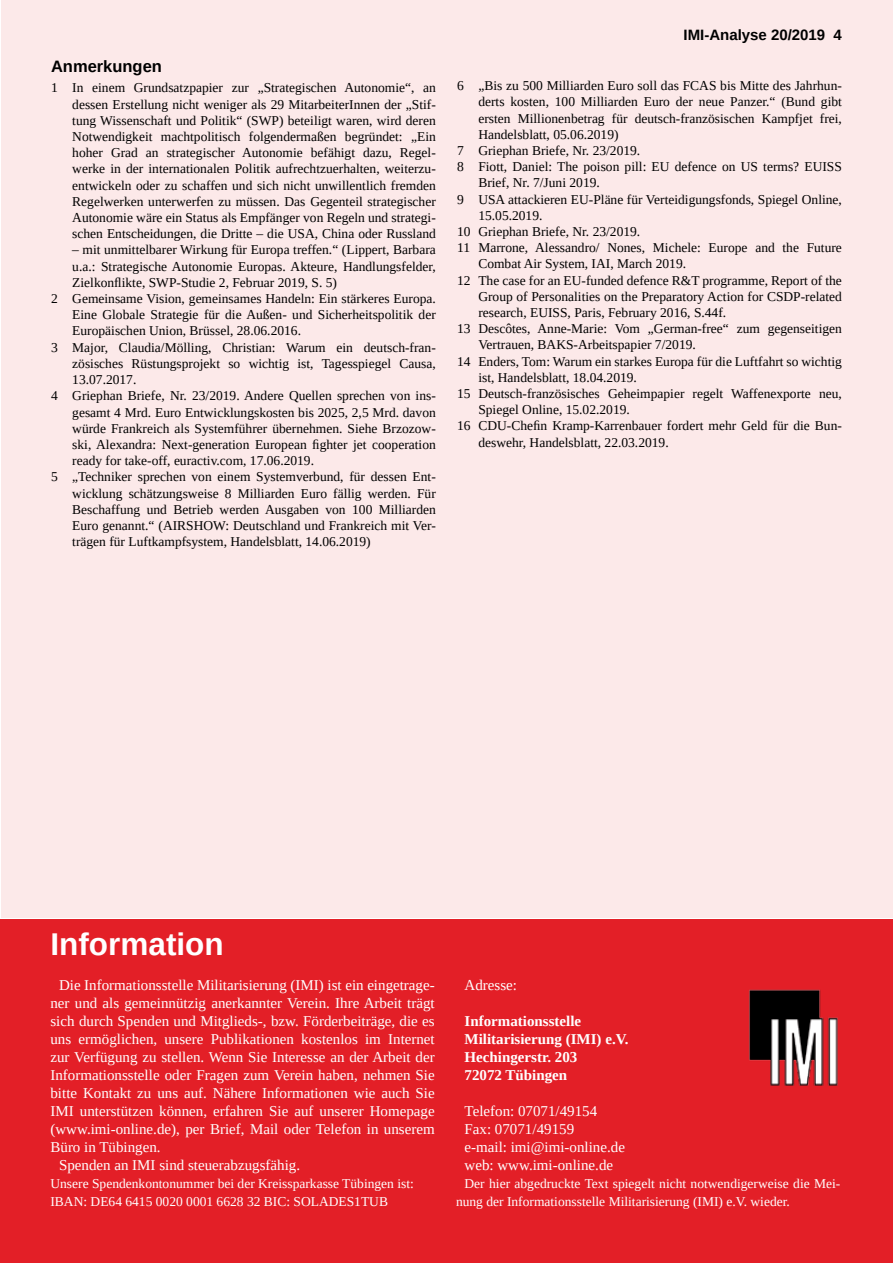
<style>
.page{position:relative;width:893px;height:1263px;background:#fff}
.page>*{position:absolute;margin:0;border:0;box-sizing:border-box;transform-origin:0 0}
.t1{font:700 31.5px "Liberation Sans";color:#fff}
.t2{font:700 16.5px "Liberation Sans";color:#000}
.t3{font:15px/18px "Liberation Serif";color:#fff}
.t4{font:700 15px/18px "Liberation Serif";color:#fff}
.t5{font:700 15px "Liberation Sans";color:#000}
.t6{font:13.5px/16.2px "Liberation Serif";color:#000;text-align:justify}
.t7{font:13.5px/18px "Liberation Serif";color:#fff}
</style>
<div class="page">
<div style="left:1px;top:1px;width:891px;height:917px;background:#fce9e9"></div>
<div style="left:0;top:919px;width:893px;height:344px;background:#e31f27"></div>
<img style="left:749px;top:989px;width:89px;height:97px">
<p class="t2" style="left:51px;top:55px;width:112px">Anmerkungen</p>
<p class="t6" style="left:72px;top:80px;width:365px;text-indent:-21px">1 In einem Grundsatzpapier zur „Strategischen Autonomie“, an dessen Erstellung nicht weniger als 29 MitarbeiterInnen der „Stif&shy;tung Wissenschaft und Politik“ (SWP) beteiligt waren, wird deren Notwendigkeit machtpolitisch folgendermaßen begründet: „Ein hoher Grad an strategischer Autonomie befähigt dazu, Regel&shy;werke in der internationalen Politik aufrechtzuerhalten, weiterzu&shy;entwickeln oder zu schaffen und sich nicht unwillentlich fremden Regelwerken unterwerfen zu müssen. Das Gegenteil strategischer Autonomie wäre ein Status als Empfänger von Regeln und strategi&shy;schen Entscheidungen, die Dritte – die USA, China oder Russland</p>
<p class="t6" style="left:72px;top:242px;width:365px">– mit unmittelbarer Wirkung für Europa treffen.“ (Lippert, Barbara</p>
<p class="t6" style="left:72px;top:258px;width:365px">u.a.: Strategische Autonomie Europas. Akteure, Handlungsfelder,</p>
<p class="t6" style="left:72px;top:274px;width:266px">Zielkonflikte, SWP-Studie 2, Februar 2019, S. 5)</p>
<p class="t6" style="left:51px;top:290px;width:386px">2 Gemeinsame Vision, gemeinsames Handeln: Ein stärkeres Europa.</p>
<p class="t6" style="left:72px;top:307px;width:365px">Eine Globale Strategie für die Außen- und Sicherheitspolitik der</p>
<p class="t6" style="left:72px;top:323px;width:230px">Europäischen Union, Brüssel, 28.06.2016.</p>
<p class="t6" style="left:51px;top:339px;width:386px">3 Major, Claudia/Mölling, Christian: Warum ein deutsch-fran-</p>
<p class="t6" style="left:72px;top:355px;width:365px">zösisches Rüstungsprojekt so wichtig ist, Tagesspiegel Causa,</p>
<p class="t6" style="left:72px;top:371px;width:66px">13.07.2017.</p>
<p class="t6" style="left:51px;top:388px;width:386px">4 Griephan Briefe, Nr. 23/2019. Andere Quellen sprechen von ins-</p>
<p class="t6" style="left:72px;top:404px;width:365px">gesamt 4 Mrd. Euro Entwicklungskosten bis 2025, 2,5 Mrd. davon</p>
<p class="t6" style="left:72px;top:420px;width:365px">würde Frankreich als Systemführer übernehmen. Siehe Brzozow-</p>
<p class="t6" style="left:72px;top:436px;width:365px">ski, Alexandra: Next-generation European fighter jet cooperation</p>
<p class="t6" style="left:72px;top:452px;width:243px">ready for take-off, euractiv.com, 17.06.2019.</p>
<p class="t6" style="left:51px;top:469px;width:386px">5 „Techniker sprechen von einem Systemverbund, für dessen Ent-</p>
<p class="t6" style="left:72px;top:485px;width:365px">wicklung schätzungsweise 8 Milliarden Euro fällig werden. Für</p>
<p class="t6" style="left:72px;top:501px;width:365px">Beschaffung und Betrieb werden Ausgaben von 100 Milliarden</p>
<p class="t6" style="left:72px;top:517px;width:365px">Euro genannt.“ (AIRSHOW: Deutschland und Frankreich mit Ver-</p>
<p class="t6" style="left:72px;top:533px;width:300px">trägen für Luftkampfsystem, Handelsblatt, 14.06.2019)</p>
<p class="t5" style="left:683px;top:25px;width:160px">IMI-Analyse 20/2019 4</p>
<p class="t6" style="left:457px;top:77px;width:386px">6 „Bis zu 500 Milliarden Euro soll das FCAS bis Mitte des Jahrhun-</p>
<p class="t6" style="left:478px;top:94px;width:365px">derts kosten, 100 Milliarden Euro der neue Panzer.“ (Bund gibt</p>
<p class="t6" style="left:478px;top:110px;width:365px">ersten Millionenbetrag für deutsch-französischen Kampfjet frei,</p>
<p class="t6" style="left:478px;top:126px;width:142px">Handelsblatt, 05.06.2019)</p>
<p class="t6" style="left:457px;top:142px;width:185px">7 Griephan Briefe, Nr. 23/2019.</p>
<p class="t6" style="left:457px;top:158px;width:386px">8 Fiott, Daniel: The poison pill: EU defence on US terms? EUISS</p>
<p class="t6" style="left:478px;top:175px;width:123px">Brief, Nr. 7/Juni 2019.</p>
<p class="t6" style="left:457px;top:191px;width:386px">9 USA attackieren EU-Pläne für Verteidigungsfonds, Spiegel Online,</p>
<p class="t6" style="left:478px;top:207px;width:66px">15.05.2019.</p>
<p class="t6" style="left:457px;top:223px;width:185px">10 Griephan Briefe, Nr. 23/2019.</p>
<p class="t6" style="left:457px;top:239px;width:386px">11 Marrone, Alessandro/ Nones, Michele: Europe and the Future</p>
<p class="t6" style="left:478px;top:256px;width:209px">Combat Air System, IAI, March 2019.</p>
<p class="t6" style="left:457px;top:272px;width:386px">12 The case for an EU-funded defence R&amp;T programme, Report of the</p>
<p class="t6" style="left:478px;top:288px;width:365px">Group of Personalities on the Preparatory Action for CSDP-related</p>
<p class="t6" style="left:478px;top:304px;width:249px">research, EUISS, Paris, February 2016, S.44f.</p>
<p class="t6" style="left:457px;top:320px;width:386px">13 Descôtes, Anne-Marie: Vom „German-free“ zum gegenseitigen</p>
<p class="t6" style="left:478px;top:337px;width:219px">Vertrauen, BAKS-Arbeitspapier 7/2019.</p>
<p class="t6" style="left:457px;top:353px;width:386px">14 Enders, Tom: Warum ein starkes Europa für die Luftfahrt so wichtig</p>
<p class="t6" style="left:478px;top:369px;width:160px">ist, Handelsblatt, 18.04.2019.</p>
<p class="t6" style="left:457px;top:385px;width:386px">15 Deutsch-französisches Geheimpapier regelt Waffenexporte neu,</p>
<p class="t6" style="left:478px;top:401px;width:153px">Spiegel Online, 15.02.2019.</p>
<p class="t6" style="left:457px;top:418px;width:386px">16 CDU-Chefin Kramp-Karrenbauer fordert mehr Geld für die Bun-</p>
<p class="t6" style="left:478px;top:434px;width:192px">deswehr, Handelsblatt, 22.03.2019.</p>
<h1 class="t1" style="left:50px;top:923px;width:175px">Information</h1>
<p class="t3" style="left:59px;top:976px;width:377px">Die Informationsstelle Militarisierung (IMI) ist ein eingetrage-</p>
<p class="t3" style="left:50px;top:994px;width:386px">ner und als gemeinnützig anerkannter Verein. Ihre Arbeit trägt</p>
<p class="t3" style="left:50px;top:1012px;width:386px">sich durch Spenden und Mitglieds-, bzw. Förderbeiträge, die es</p>
<p class="t3" style="left:50px;top:1030px;width:386px">uns ermöglichen, unsere Publikationen kostenlos im Internet</p>
<p class="t3" style="left:50px;top:1048px;width:386px">zur Verfügung zu stellen. Wenn Sie Interesse an der Arbeit der</p>
<p class="t3" style="left:50px;top:1066px;width:386px">Informationsstelle oder Fragen zum Verein haben, nehmen Sie</p>
<p class="t3" style="left:50px;top:1084px;width:386px">bitte Kontakt zu uns auf. Nähere Informationen wie auch Sie</p>
<p class="t3" style="left:50px;top:1102px;width:386px">IMI unterstützen können, erfahren Sie auf unserer Homepage</p>
<p class="t3" style="left:50px;top:1120px;width:386px">(www.imi-online.de), per Brief, Mail oder Telefon in unserem</p>
<p class="t3" style="left:50px;top:1138px;width:112px">Büro in Tübingen.</p>
<p class="t3" style="left:59px;top:1156px;width:243px">Spenden an IMI sind steuerabzugsfähig.</p>
<p class="t7" style="left:50px;top:1174px;width:365px">Unsere Spendenkontonummer bei der Kreissparkasse Tübingen ist:<br>IBAN: DE64 6415 0020 0001 6628 32 BIC: SOLADES1TUB</p>
<p class="t3" style="left:465px;top:976px;width:54px">Adresse:</p>
<p class="t4" style="left:465px;top:1012px;width:165px">Informationsstelle<br>Militarisierung (IMI) e.V.<br>Hechingerstr. 203<br>72072 Tübingen</p>
<p class="t3" style="left:465px;top:1102px;width:162px">Telefon: 07071/49154<br>Fax: 07071/49159<br>e-mail: imi@imi-online.de web: www.imi-online.de</p>
<p class="t7" style="left:456px;top:1174px;width:386px;text-indent:9px">Der hier abgedruckte Text spiegelt nicht notwendigerweise die Mei&shy;nung der Informationsstelle Militarisierung (IMI) e.V. wieder.</p>
</div>
